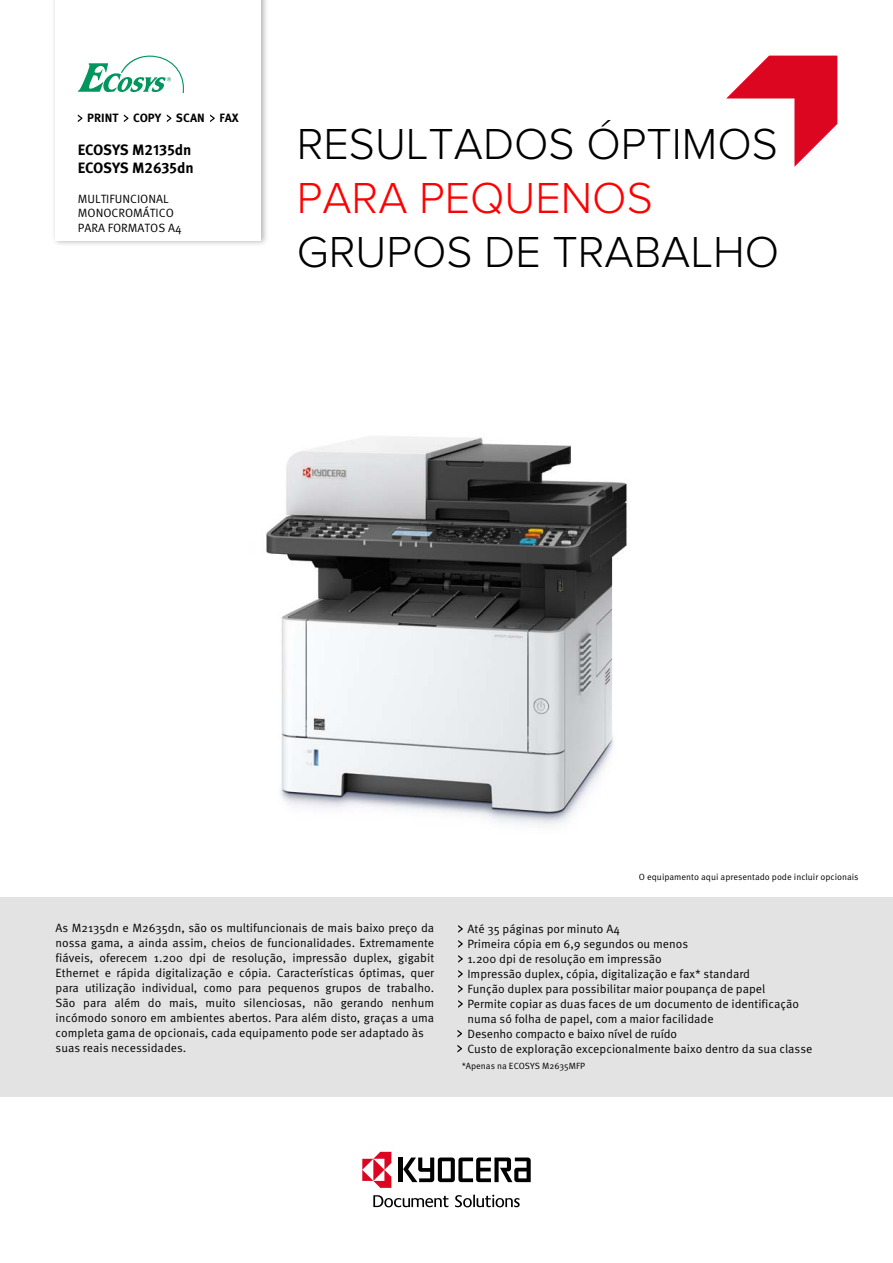
<style>
.page{position:relative;width:893px;height:1263px;background:#fff}
.page>*{position:absolute;margin:0;border:0;box-sizing:border-box;transform-origin:0 0}
.t1{font:300 45px "Proxima Nova";color:#000}
.t2{font:300 45px "Proxima Nova";color:#f00}
.t3{font:700 15px/18px "Meta Pro";letter-spacing:-.01em;color:#000}
.t4{font:12px/15px "Meta Pro Norm";color:#000}
.t5{font:700 12px "Meta Pro";color:#000}
.t6{font:9px "Meta Pro Norm";color:#000}
</style>
<div class="page">
<div style="left:0;top:897px;width:893px;height:199px;background:#e3e3e3"></div>
<div style="left:51px;top:0;width:217px;height:247px;background:#000;opacity:.3"></div>
<div style="left:56px;top:0;width:205px;height:240px;background:#fff"></div>
<hr style="left:399px;top:1157px;width:4px;height:25px;background:#000">
<svg style="left:403px;top:1157px;width:128px;height:25px"></svg>
<svg style="left:362px;top:1152px;width:29px;height:36px"></svg>
<svg style="left:455px;top:1195px;width:65px;height:12px"></svg>
<svg style="left:373px;top:1195px;width:75px;height:12px"></svg>
<svg style="left:78px;top:56px;width:106px;height:37px"></svg>
<svg style="left:726px;top:56px;width:111px;height:111px"></svg>
<svg style="left:458px;top:925px;width:5px;height:8px"></svg>
<svg style="left:458px;top:940px;width:5px;height:8px"></svg>
<svg style="left:458px;top:955px;width:5px;height:8px"></svg>
<svg style="left:458px;top:970px;width:5px;height:8px"></svg>
<svg style="left:458px;top:985px;width:5px;height:8px"></svg>
<svg style="left:458px;top:1000px;width:5px;height:8px"></svg>
<svg style="left:457px;top:1030px;width:5px;height:7px"></svg>
<svg style="left:457px;top:1045px;width:5px;height:7px"></svg>
<svg style="left:78px;top:114px;width:4px;height:8px"></svg>
<svg style="left:124px;top:114px;width:4px;height:8px"></svg>
<svg style="left:167px;top:114px;width:4px;height:8px"></svg>
<svg style="left:210px;top:114px;width:5px;height:8px"></svg>
<img style="left:266px;top:436px;width:362px;height:389px">
<p class="t5" style="left:87px;top:109px;width:153px">PRINT COPY SCAN FAX</p>
<p class="t3" style="left:78px;top:140px;width:117px">ECOSYS M2135dn<br>ECOSYS M2635dn</p>
<p class="t4" style="left:78px;top:191px;width:105px;line-height:14.5px">MULTIFUNCIONAL<br>MONOCROMÁTICO<br>PARA FORMATOS A4</p>
<h1 class="t1" style="left:297px;top:118px;width:483px">RESULTADOS ÓPTIMOS</h1>
<h1 class="t2" style="left:297px;top:172px;width:357px">PARA PEQUENOS</h1>
<h1 class="t1" style="left:297px;top:226px;width:484px">GRUPOS DE TRABALHO</h1>
<p class="t6" style="left:639px;top:870px;width:221px">O equipamento aqui apresentado pode incluir opcionais</p>
<p class="t4" style="left:56px;top:920px;width:380px">As M2135dn e M2635dn, são os multifuncionais de mais baixo preço da nossa gama, a ainda assim, cheios de funcionalidades. Extremamente fiáveis, oferecem 1.200 dpi de resolução, impressão duplex, gigabit Ethernet e rápida digitalização e cópia. Características óptimas, quer para utilização individual, como para pequenos grupos de trabalho.<br>São para além do mais, muito silenciosas, não gerando nenhum incómodo sonoro em ambientes abertos. Para além disto, graças a uma completa gama de opcionais, cada equipamento pode ser adaptado às suas reais necessidades.</p>
<p class="t4" style="left:467px;top:920px;width:347px">Até 35 páginas por minuto A4<br>Primeira cópia em 6,9 segundos ou menos<br>1.200 dpi de resolução em impressão<br>Impressão duplex, cópia, digitalização e fax* standard<br>Função duplex para possibilitar maior poupança de papel<br>Permite copiar as duas faces de um documento de identificação numa só folha de papel, com a maior facilidade<br>Desenho compacto e baixo nível de ruído<br>Custo de exploração excepcionalmente baixo dentro da sua classe</p>
<p class="t6" style="left:462px;top:1059px;width:125px">*Apenas na ECOSYS M2635MFP</p>
</div>
